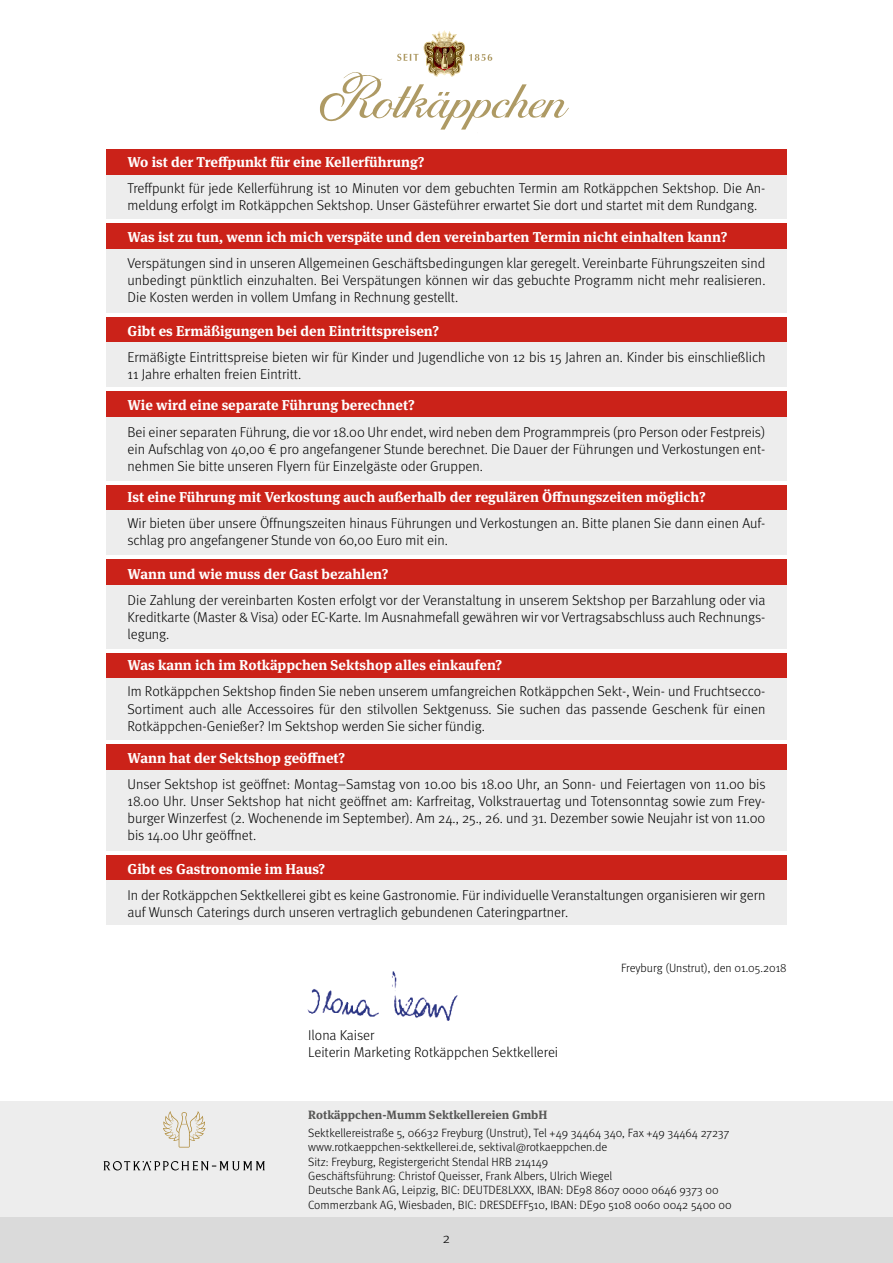
<style>
.page{position:relative;width:893px;height:1263px;background:#fff}
.page>*{position:absolute;margin:0;border:0;box-sizing:border-box;transform-origin:0 0}
.t1{font:300 14.25px/17.1px "Meta";color:#000}
.t2{font:700 14.25px "Meta Serif Pro";color:#fff}
.t3{font:300 12px/14.4px "Meta";color:#000}
.t4{font:700 12px "Meta Serif Pro";color:#575756}
</style>
<div class="page">
<div style="left:0;top:1101px;width:893px;height:162px;background:#ededed"></div>
<div style="left:106px;top:317px;width:681px;height:25px;background:#cb2219"></div>
<div style="left:106px;top:485px;width:681px;height:25px;background:#cb2219"></div>
<div style="left:106px;top:653px;width:681px;height:25px;background:#cb2219"></div>
<div style="left:106px;top:559px;width:681px;height:26px;background:#cb2219"></div>
<div style="left:106px;top:855px;width:681px;height:25px;background:#cb2219"></div>
<div style="left:106px;top:342px;width:681px;height:45px;background:#ededed"></div>
<div style="left:106px;top:174px;width:681px;height:45px;background:#ededed"></div>
<div style="left:106px;top:510px;width:681px;height:45px;background:#ededed"></div>
<div style="left:106px;top:678px;width:681px;height:62px;background:#ededed"></div>
<div style="left:106px;top:585px;width:681px;height:63px;background:#ededed"></div>
<div style="left:106px;top:880px;width:681px;height:45px;background:#ededed"></div>
<div style="left:106px;top:149px;width:681px;height:25px;background:#cb2219"></div>
<div style="left:106px;top:391px;width:681px;height:26px;background:#cb2219"></div>
<div style="left:106px;top:223px;width:681px;height:26px;background:#cb2219"></div>
<div style="left:106px;top:744px;width:681px;height:26px;background:#cb2219"></div>
<div style="left:106px;top:417px;width:681px;height:63px;background:#ededed"></div>
<div style="left:106px;top:249px;width:681px;height:64px;background:#ededed"></div>
<div style="left:106px;top:770px;width:681px;height:80px;background:#ededed"></div>
<div style="left:0;top:1217px;width:893px;height:46px;background:#dadada"></div>
<img style="left:307px;top:971px;width:151px;height:50px">
<svg style="left:320px;top:30px;width:249px;height:100px"></svg>
<svg style="left:104px;top:1161px;width:161px;height:9px"></svg>
<svg style="left:163px;top:1111px;width:42px;height:36px"></svg>
<p class="t2" style="left:128px;top:150px;width:298px">Wo ist der Treffpunkt für eine Kellerführung?</p>
<p class="t1" style="left:128px;top:179px;width:639px">Treffpunkt für jede Kellerführung ist 10 Minuten vor dem gebuchten Termin am Rotkäppchen Sektshop. Die An&shy;meldung erfolgt im Rotkäppchen Sektshop. Unser Gästeführer erwartet Sie dort und startet mit dem Rundgang.</p>
<p class="t2" style="left:128px;top:226px;width:601px">Was ist zu tun, wenn ich mich verspäte und den vereinbarten Termin nicht einhalten kann?</p>
<p class="t1" style="left:128px;top:255px;width:639px;text-align:justify">Verspätungen sind in unseren Allgemeinen Geschäftsbedingungen klar geregelt. Vereinbarte Führungszeiten sind unbedingt pünktlich einzuhalten. Bei Verspätungen können wir das gebuchte Programm nicht mehr realisieren.<br>Die Kosten werden in vollem Umfang in Rechnung gestellt.</p>
<p class="t2" style="left:128px;top:320px;width:313px">Gibt es Ermäßigungen bei den Eintrittspreisen?</p>
<p class="t1" style="left:128px;top:349px;width:639px">Ermäßigte Eintrittspreise bieten wir für Kinder und Jugendliche von 12 bis 15 Jahren an. Kinder bis einschließlich<br>11 Jahre erhalten freien Eintritt.</p>
<p class="t2" style="left:128px;top:394px;width:289px">Wie wird eine separate Führung berechnet?</p>
<p class="t1" style="left:128px;top:423px;width:639px;text-align:justify">Bei einer separaten Führung, die vor 18.00 Uhr endet, wird neben dem Programmpreis (pro Person oder Festpreis) ein Aufschlag von 40,00 € pro angefangener Stunde berechnet. Die Dauer der Führungen und Verkostungen ent&shy;nehmen Sie bitte unseren Flyern für Einzelgäste oder Gruppen.</p>
<p class="t2" style="left:128px;top:486px;width:580px">Ist eine Führung mit Verkostung auch außerhalb der regulären Öffnungszeiten möglich?</p>
<p class="t1" style="left:128px;top:514px;width:639px">Wir bieten über unsere Öffnungszeiten hinaus Führungen und Verkostungen an. Bitte planen Sie dann einen Auf&shy;schlag pro angefangener Stunde von 60,00 Euro mit ein.</p>
<p class="t2" style="left:128px;top:562px;width:262px">Wann und wie muss der Gast bezahlen?</p>
<p class="t1" style="left:128px;top:591px;width:639px;text-align:justify">Die Zahlung der vereinbarten Kosten erfolgt vor der Veranstaltung in unserem Sektshop per Barzahlung oder via Kreditkarte (Master &amp; Visa) oder EC-Karte. Im Ausnahmefall gewähren wir vor Vertragsabschluss auch Rechnungs&shy;legung.</p>
<p class="t2" style="left:128px;top:654px;width:376px">Was kann ich im Rotkäppchen Sektshop alles einkaufen?</p>
<p class="t1" style="left:128px;top:683px;width:639px;text-align:justify">Im Rotkäppchen Sektshop finden Sie neben unserem umfangreichen Rotkäppchen Sekt-, Wein- und Fruchtsecco-Sortiment auch alle Accessoires für den stilvollen Sektgenuss. Sie suchen das passende Geschenk für einen Rotkäppchen-Genießer? Im Sektshop werden Sie sicher fündig.</p>
<p class="t2" style="left:128px;top:746px;width:219px">Wann hat der Sektshop geöffnet?</p>
<p class="t1" style="left:128px;top:775px;width:639px;text-align:justify">Unser Sektshop ist geöffnet: Montag–Samstag von 10.00 bis 18.00 Uhr, an Sonn- und Feiertagen von 11.00 bis 18.00 Uhr. Unser Sektshop hat nicht geöffnet am: Karfreitag, Volkstrauertag und Totensonntag sowie zum Frey&shy;burger Winzerfest (2. Wochenende im September). Am 24., 25., 26. und 31. Dezember sowie Neujahr ist von 11.00 bis 14.00 Uhr geöffnet.</p>
<p class="t2" style="left:128px;top:857px;width:199px">Gibt es Gastronomie im Haus?</p>
<p class="t1" style="left:128px;top:886px;width:639px">In der Rotkäppchen Sektkellerei gibt es keine Gastronomie. Für individuelle Veranstaltungen organisieren wir gern auf Wunsch Caterings durch unseren vertraglich gebundenen Cateringpartner.</p>
<p class="t1" style="left:308px;top:1026px;width:251px">Ilona Kaiser<br>Leiterin Marketing Rotkäppchen Sektkellerei</p>
<p class="t3" style="left:621px;top:960px;width:167px">Freyburg (Unstrut), den 01.05.2018</p>
<p class="t4" style="left:308px;top:1105px;width:241px">Rotkäppchen-Mumm Sektkellereien GmbH</p>
<p class="t3" style="left:308px;top:1125px;width:425px">Sektkellereistraße 5, 06632 Freyburg (Unstrut), Tel +49 34464 340, Fax +49 34464 27237 www.rotkaeppchen-sektkellerei.de, sektival@rotkaeppchen.de<br>Sitz: Freyburg, Registergericht Stendal HRB 214149<br>Geschäftsführung: Christof Queisser, Frank Albers, Ulrich Wiegel<br>Deutsche Bank AG, Leipzig, BIC: DEUTDE8LXXX, IBAN: DE98 8607 0000 0646 9373 00<br>Commerzbank AG, Wiesbaden, BIC: DRESDEFF510, IBAN: DE90 5108 0060 0042 5400 00</p>
<p class="t1" style="left:443px;top:1230px;width:9px">2</p>
</div>
